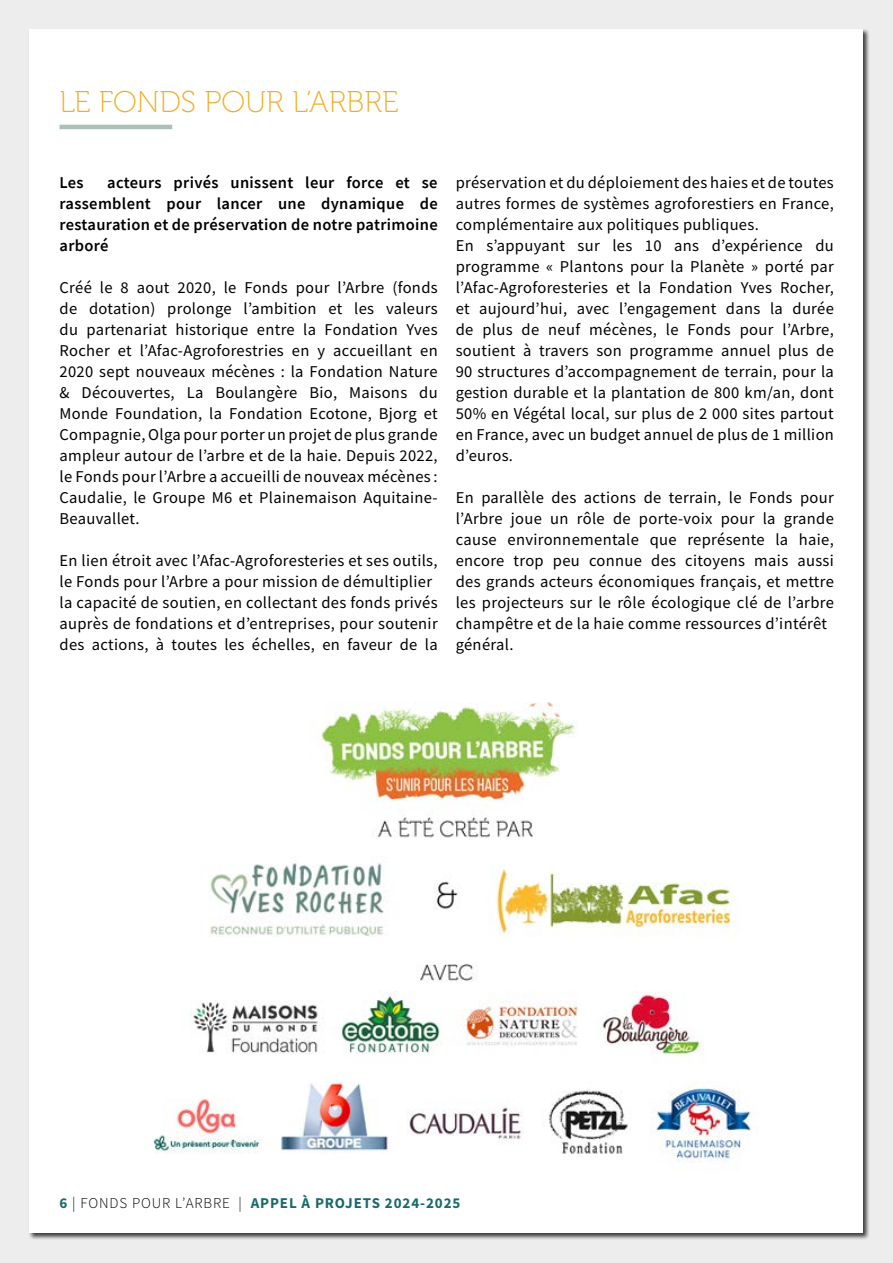
<style>
.page{position:relative;width:893px;height:1263px;background:#ededed}
.page>*{position:absolute;margin:0;border:0;box-sizing:border-box;transform-origin:0 0}
.t1{font:30px "Museo 100";color:#f2ad25}
.t2{font:16.5px/21px "Source Sans Pro";letter-spacing:.02em;color:#000}
.t3{font:600 16.5px/21px "Source Sans Pro";letter-spacing:.02em;color:#000;text-align:justify}
.t4{font:700 15px "Source Sans Pro";letter-spacing:.06em;color:#1a6a6c}
.s1{font-weight:300;color:#000}
</style>
<div class="page">
<div style="left:30px;top:30px;width:833px;height:1203px;background:#fff"></div>
<hr style="left:60px;top:125px;width:112px;height:4px;background:#acc1b5">
<img style="left:152px;top:703px;width:606px;height:468px">
<h1 class="t1" style="left:60px;top:86px;width:341px">LE FONDS POUR L’ARBRE</h1>
<p class="t3" style="left:60px;top:172px;width:380px;text-indent:48px">acteurs privés unissent leur force et se rassemblent pour lancer une dynamique de restauration et de préservation de notre patrimoine arboré</p>
<p class="t2" style="left:60px;top:277px;width:380px;text-align:justify">Créé le 8 aout 2020, le Fonds pour l’Arbre (fonds de dotation) prolonge l’ambition et les valeurs du partenariat historique entre la Fondation Yves Rocher et l’Afac-Agroforestries en y accueillant en 2020 sept nouveaux mécènes : la Fondation Nature &amp; Découvertes, La Boulangère Bio, Maisons du Monde Foundation, la Fondation Ecotone, Bjorg et Compagnie, Olga pour porter un projet de plus grande ampleur autour de l’arbre et de la haie. Depuis 2022, le Fonds pour l’Arbre a accueilli de nouveax mécènes :<br>Caudalie, le Groupe M6 et Plainemaison Aquitaine-Beauvallet.</p>
<p class="t2" style="left:60px;top:550px;width:380px">En lien étroit avec l’Afac-Agroforesteries et ses outils, le Fonds pour l’Arbre a pour mission de démultiplier la capacité de soutien, en collectant des fonds privés auprès de fondations et d’entreprises, pour soutenir des actions, à toutes les échelles, en faveur de la</p>
<p class="t3" style="left:60px;top:172px;width:26px">Les</p>
<p class="t2" style="left:456px;top:172px;width:380px">préservation et du déploiement des haies et de toutes autres formes de systèmes agroforestiers en France, complémentaire aux politiques publiques.<br>En s’appuyant sur les 10 ans d’expérience du programme « Plantons pour la Planète » porté par l’Afac-Agroforesteries et la Fondation Yves Rocher, et aujourd’hui, avec l’engagement dans la durée de plus de neuf mécènes, le Fonds pour l’Arbre, soutient à travers son programme annuel plus de 90 structures d’accompagnement de terrain, pour la gestion durable et la plantation de 800 km/an, dont 50% en Végétal local, sur plus de 2 000 sites partout en France, avec un budget annuel de plus de 1 million d’euros.</p>
<p class="t2" style="left:456px;top:487px;width:380px">En parallèle des actions de terrain, le Fonds pour l’Arbre joue un rôle de porte-voix pour la grande cause environnementale que représente la haie, encore trop peu connue des citoyens mais aussi des grands acteurs économiques français, et mettre les projecteurs sur le rôle écologique clé de l’arbre champêtre et de la haie comme ressources d’intérêt général.</p>
<p class="t4" style="left:60px;top:1193px;width:402px">6 <span class="s1">| FONDS POUR L’ARBRE |</span> APPEL À PROJETS 2024-2025</p>
</div>
